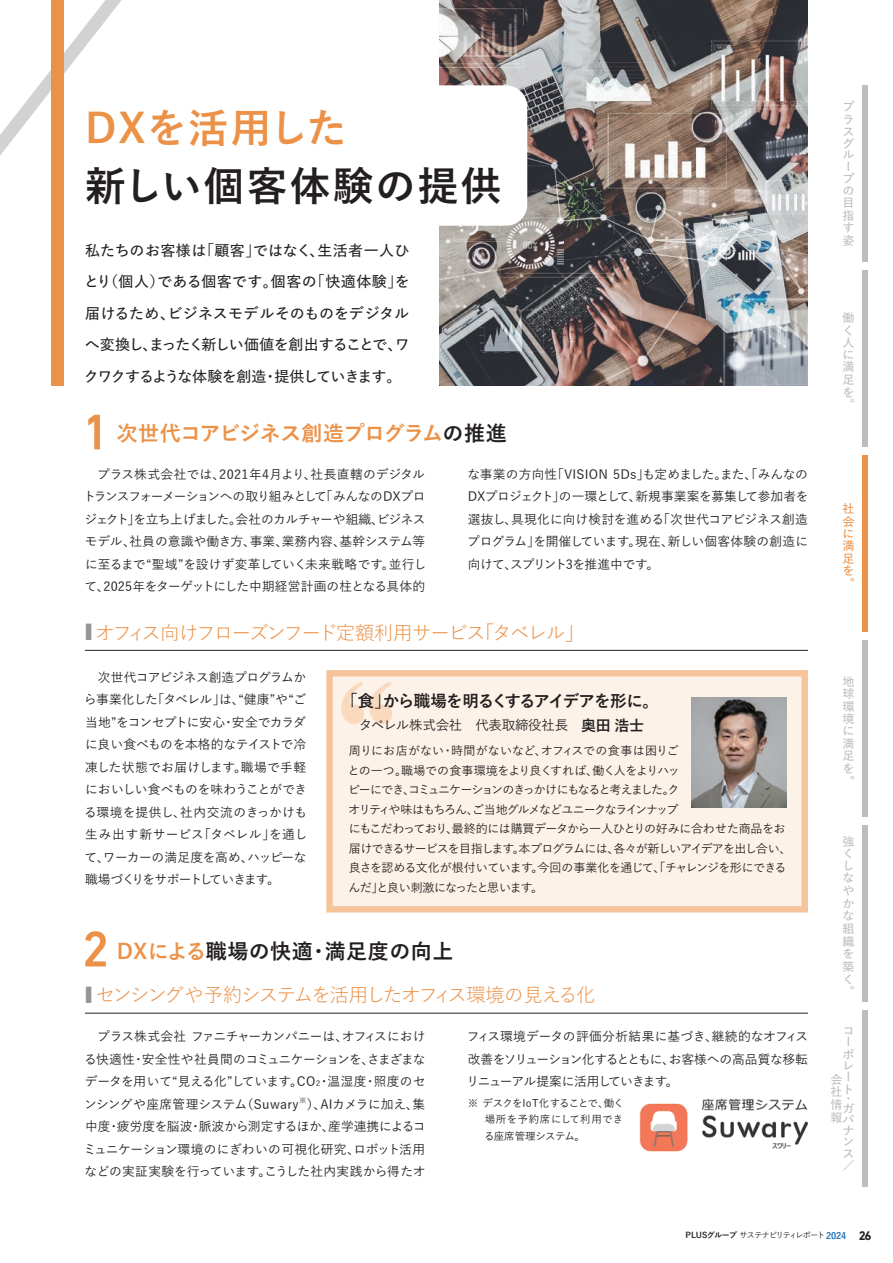
<style>
.page{position:relative;width:893px;height:1263px;background:#fff}
.page>*{position:absolute;margin:0;border:0;box-sizing:border-box;transform-origin:0 0}
.本文{font:500 51px "DIN Next LT Pro";color:#ec9248}
.t1{font:700 40.5px "Yu Go Pr 6 N";letter-spacing:.055em;color:#231f20}
.t2{font:700 40.5px "Yu Go Pr 6 N";letter-spacing:.02em;color:#ec9248}
.本文-2{font:700 21px "Yu Go Pr 6 N";letter-spacing:-.025em;color:#ec9248}
.本文-3{font:700 21px "Yu Go Pr 6 N";letter-spacing:.02em;color:#231f20}
.本文-4{font:19.5px "Yu Go Pr 6 N";letter-spacing:-.085em;color:#ec9248}
.本文-5{font:700 16.5px "Yu Go Pr 6 N";letter-spacing:-.055em;color:#231f20}
.t3{font:600 15px/31.5px "Yu Go Pr 6 N";letter-spacing:-.065em;color:#231f20;text-align:justify}
.本文-6{font:500 13.5px "Yu Go Pr 6 N";letter-spacing:-.02em;color:#231f20}
.本文-7{font:500 12.75px/22.5px "Yu Go Pr 6 N";letter-spacing:-.025em;color:#231f20;text-align:justify}
.本文-8{font:500 12px/19.5px "Yu Go Pr 6 N";letter-spacing:-.07em;color:#231f20}
.t4{font:600 12px/12.6px "Yu Go Pr 6 N";color:#bcbdc0}
.t5{font:600 12px/12.5px "Yu Go Pr 6 N";color:#ec9248;text-align:justify}
.本文-9{font:500 10.5px/16.5px "Yu Go Pr 6 N";color:#231f20;text-align:justify}
.t6{font:500 8.1px "Yu Go Pr 6 N";letter-spacing:-.11em;color:#231f20}
.本文-10{font:500 7.5px "Yu Go Pr 6 N";color:#231f20}
.s1{color:#231f20}
.s2{font-weight:500;font-size:21.6px;color:#939598}
.s3{font-weight:700;font-size:15px}
.s4{color:#ec9248}
.s5{font-size:7.5px}
.s6{font-weight:700}
.s7{font-weight:700;font-size:9px;color:#1768b4}
.s8{font-family:"DIN Next LT Pro";font-weight:700;font-size:12.75px}
</style>
<div class="page">
<img style="left:439px;top:0;width:369px;height:386px">
<svg style="left:1px;top:0;width:121px;height:154px"></svg>
<img style="left:0;top:0;width:1px;height:386px">
<div style="left:55px;top:85px;width:472px;height:141px;background:#fff;border-radius:21px"></div>
<div style="left:51px;top:0;width:13px;height:386px;background:#ec9248"></div>
<hr style="left:85px;top:650px;width:723px;height:1px;background:#231f20">
<hr style="left:85px;top:1013px;width:723px;height:1px;background:#231f20">
<div style="left:326px;top:670px;width:482px;height:242px;background:#fdf2e8;border:6px solid #f6c49a"></div>
<svg style="left:341px;top:682px;width:23px;height:42px"></svg>
<svg style="left:370px;top:682px;width:22px;height:42px"></svg>
<img style="left:692px;top:697px;width:94px;height:110px">
<img style="left:639px;top:1098px;width:169px;height:54px">
<div style="left:862px;top:85px;width:5px;height:176px;background:#bcbdc0"></div>
<div style="left:862px;top:270px;width:5px;height:176px;background:#bcbdc0"></div>
<div style="left:862px;top:455px;width:5px;height:176px;background:#ec9248"></div>
<div style="left:862px;top:640px;width:5px;height:176px;background:#bcbdc0"></div>
<div style="left:862px;top:825px;width:5px;height:176px;background:#bcbdc0"></div>
<div style="left:862px;top:1010px;width:5px;height:176px;background:#bcbdc0"></div>
<p class="t2" style="left:85px;top:105px;width:263px">DXを活用した</p>
<p class="t1" style="left:85px;top:164px;width:418px">新しい個客体験の提供</p>
<p class="t3" style="left:84px;top:233px;width:328px">私たちのお客様は「顧客」ではなく、生活者一人ひとり（個人）である個客です。個客の「快適体験」を届けるため、ビジネスモデルそのものをデジタルへ変換し、まったく新しい価値を創出することで、ワクワクするような体験を創造・提供していきます。</p>
<p class="本文" style="left:82px;top:402px;width:29px">1</p>
<p class="本文-2" style="left:117px;top:421px;width:392px">次世代コアビジネス創造プログラム<span class="s1">の推進</span></p>
<p class="本文-7" style="left:84px;top:461px;width:344px;text-align:left;text-indent:14px">プラス株式会社では、2021年4月より、社長直轄のデジタルトランスフォーメーションへの取り組みとして「みんなのDXプロジェクト」を立ち上げました。会社のカルチャーや組織、ビジネスモデル、社員の意識や働き方、事業、業務内容、基幹システム等に至るまで“聖域”を設けず変革していく未来戦略です。並行して、2025年をターゲットにした中期経営計画の柱となる具体的</p>
<p class="本文-7" style="left:467px;top:461px;width:343px">な事業の方向性「VISION 5Ds」も定めました。また、「みんなのDXプロジェクト」の一環として、新規事業案を募集して参加者を選抜し、具現化に向け検討を進める「次世代コアビジネス創造プログラム」を開催しています。現在、新しい個客体験の創造に向けて、スプリント3を推進中です。</p>
<p class="本文-4" style="left:85px;top:614px;width:501px"><span class="s2">■</span> オフィス向けフローズンフード定額利用サービス「タベレル」</p>
<p class="本文-7" style="left:84px;top:664px;width:225px;text-align:left;text-indent:14px">次世代コアビジネス創造プログラムから事業化した「タベレル」は、“健康”や“ご当地”をコンセプトに安心・安全でカラダに良い食べものを本格的なテイストで冷凍した状態でお届けします。職場で手軽においしい食べものを味わうことができる環境を提供し、社内交流のきっかけも生み出す新サービス「タベレル」を通して、ワーカーの満足度を高め、ハッピーな職場づくりをサポートしていきます。</p>
<p class="本文-5" style="left:341px;top:692px;width:319px">「食」から職場を明るくするアイデアを形に。</p>
<p class="本文-6" style="left:359px;top:713px;width:287px">タベレル株式会社　代表取締役社長　<span class="s3">奥田 浩士</span></p>
<p class="本文-8" style="left:348px;top:740px;width:445px">周りにお店がない・時間がないなど、オフィスでの食事は困りご<br>との一つ。職場での食事環境をより良くすれば、働く人をよりハッ<br>ピーにでき、コミュニケーションのきっかけにもなると考えました。ク<br>オリティや味はもちろん、ご当地グルメなどユニークなラインナップ<br>にもこだわっており、最終的には購買データから一人ひとりの好みに合わせた商品をお届けできるサービスを目指します。本プログラムには、各々が新しいアイデアを出し合い、良さを認める文化が根付いています。今回の事業化を通じて、「チャレンジを形にできるんだ」と良い刺激になったと思います。</p>
<p class="本文" style="left:82px;top:919px;width:29px">2</p>
<p class="本文-3" style="left:117px;top:939px;width:338px"><span class="s4">DXによる</span>職場の快適・満足度の向上</p>
<p class="本文-4" style="left:85px;top:977px;width:512px"><span class="s2">■</span> センシングや予約システムを活用したオフィス環境の見える化</p>
<p class="本文-7" style="left:84px;top:1024px;width:343px;text-indent:13px">プラス株式会社 ファニチャーカンパニーは、オフィスにおける快適性・安全性や社員間のコミュニケーションを、さまざまなデータを用いて“見える化”しています。CO<span class="s5">２</span>・温湿度・照度のセンシングや座席管理システム（Suwary</p>
<p class="本文-10" style="left:299px;top:1093px;width:9px">※</p>
<p class="本文-7" style="left:84px;top:1091px;width:343px;text-indent:223px">）、AIカメラに加え、集中度・疲労度を脳波・脈波から測定するほか、産学連携によるコミュニケーション環境のにぎわいの可視化研究、ロボット活用などの実証実験を行っています。こうした社内実践から得たオ</p>
<p class="本文-7" style="left:466px;top:1024px;width:343px">フィス環境データの評価分析結果に基づき、継続的なオフィス改善をソリューション化するとともに、お客様への高品質な移転リニューアル提案に活用していきます。</p>
<p class="本文-9" style="left:484px;top:1093px;width:142px;text-indent:-16px">※ デスクをIoT化することで、働く場所を予約席にして利用できる座席管理システム。</p>
<p class="t4" style="left:842px;top:100px;width:13px;line-height:11.9px">プラスグルー</p>
<p class="t4" style="left:842px;top:171px;width:13px">プの目指す姿</p>
<p class="t4" style="left:842px;top:310px;width:13px">働く人に満足を。</p>
<p class="t5" style="left:842px;top:501px;width:13px">社会に満足を。</p>
<p class="t4" style="left:842px;top:673px;width:13px;text-align:justify">地球環境に満足を。</p>
<p class="t4" style="left:842px;top:833px;width:13px">強くしなやかな組織を築く。</p>
<p class="t4" style="left:842px;top:1023px;width:13px;line-height:11.9px">コーポレート</p>
<p class="t4" style="left:842px;top:1092px;width:13px;line-height:9.4px">・ガ</p>
<p class="t4" style="left:842px;top:1113px;width:13px;line-height:11.4px;text-align:justify">バナンス／</p>
<p class="t4" style="left:830px;top:1072px;width:13px;text-align:justify">会社情報</p>
<p class="t6" style="left:686px;top:1228px;width:188px"><span class="s6">PLUSグループ</span> サステナビリティレポート <span class="s7">2024</span> <span class="s8">26</span></p>
</div>
